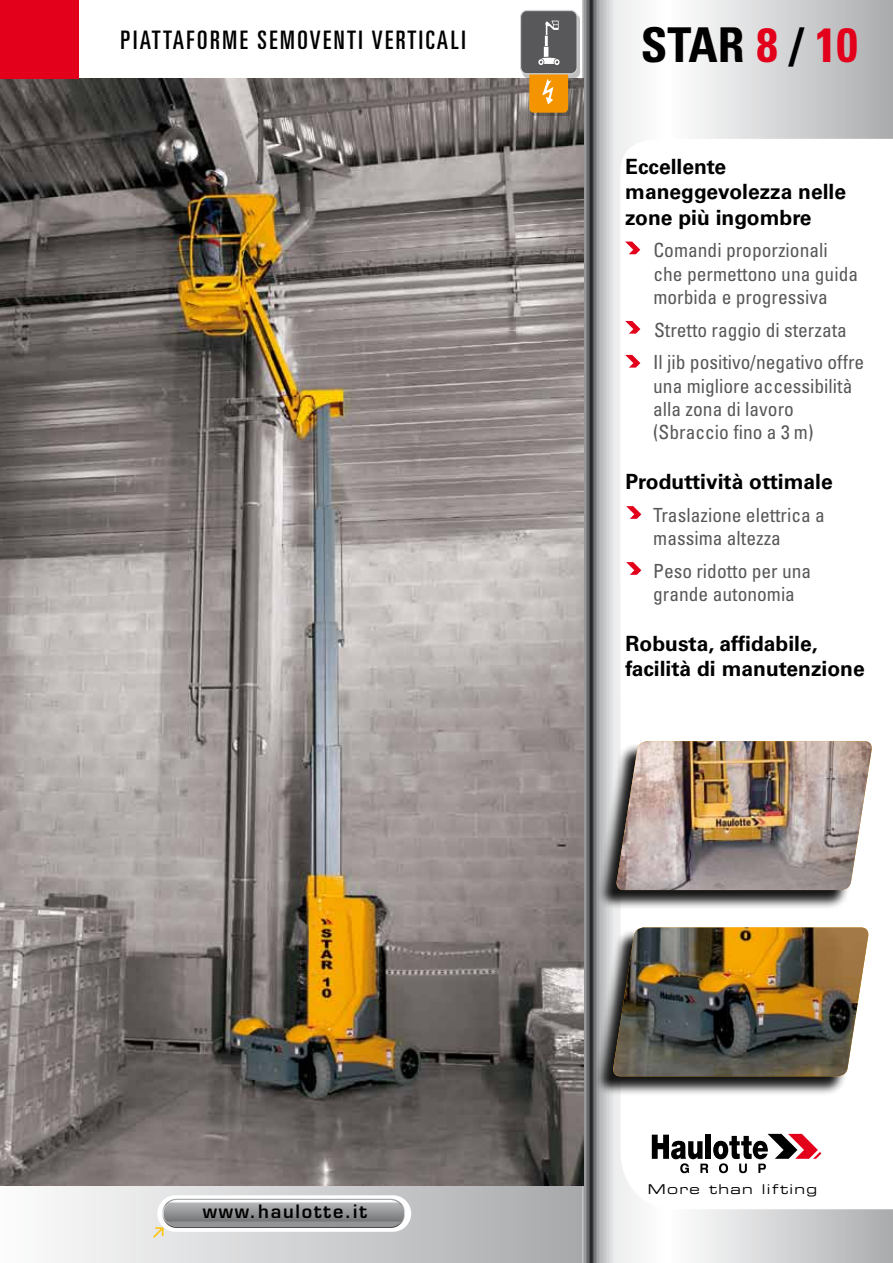
<style>
.page{position:relative;width:893px;height:1263px;background:#fff}
.page>*{position:absolute;margin:0;border:0;box-sizing:border-box;transform-origin:0 0}
.t1{font:700 condensed 48px "Univers";color:#000}
.t2{font:ultra-condensed 25.5px "Univers";letter-spacing:.1em;color:#000}
.t3{font:700 21px/25.2px "Univers";color:#000}
.t4{font:condensed 19.5px/23.4px "Univers";color:#58585a}
.t5{font:600 18px "Eurostile";letter-spacing:.1em;color:#000}
.t6{font:13.5px "Eurostile Extended Two";letter-spacing:.1em;color:#000}
.s1{color:#e2001a}
</style>
<div class="page">
<svg style="left:0;top:1185px;width:582px;height:78px"></svg>
<div style="left:157px;top:1195px;width:254px;height:37px;background:linear-gradient(to right,#fefefe,#fff);border-radius:18px"></div>
<div style="left:162px;top:1199px;width:243px;height:29px;background:#aaabad;border-radius:15px"></div>
<svg style="left:153px;top:1200px;width:251px;height:38px"></svg>
<svg style="left:582px;top:0;width:311px;height:1263px"></svg>
<div style="left:594px;top:929px;width:272px;height:167px;background:#000;opacity:.91"></div>
<img style="left:612px;top:927px;width:257px;height:149px">
<div style="left:597px;top:743px;width:273px;height:167px;background:#000;opacity:.91"></div>
<img style="left:615px;top:741px;width:257px;height:149px">
<img style="left:0;top:79px;width:584px;height:1106px">
<div style="left:522px;top:13px;width:58px;height:103px;background:#000;opacity:.25"></div>
<div style="left:529px;top:69px;width:39px;height:44px;background:#f39400;border-radius:4px"></div>
<div style="left:521px;top:11px;width:56px;height:63px;background:#58585a;border-radius:6px"></div>
<div style="left:520px;top:10px;width:58px;height:64px;border:1px solid #d0d1d2;border-radius:6px"></div>
<svg style="left:538px;top:21px;width:22px;height:44px"></svg>
<svg style="left:542px;top:79px;width:12px;height:26px"></svg>
<svg style="left:625px;top:242px;width:15px;height:12px"></svg>
<svg style="left:625px;top:321px;width:15px;height:13px"></svg>
<svg style="left:625px;top:355px;width:15px;height:13px"></svg>
<svg style="left:626px;top:506px;width:15px;height:13px"></svg>
<svg style="left:626px;top:562px;width:15px;height:13px"></svg>
<div style="left:0;top:0;width:79px;height:79px;background:#e2001a"></div>
<h2 class="t2" style="left:121px;top:26px;width:347px">PIATTAFORME SEMOVENTI VERTICALI</h2>
<h1 class="t1" style="left:641px;top:16px;width:219px">STAR <span class="s1">8</span> / <span class="s1">10</span></h1>
<p class="t3" style="left:625px;top:154px;width:222px">Eccellente maneggevolezza nelle zone più ingombre</p>
<p class="t4" style="left:653px;top:238px;width:206px">Comandi proporzionali che permettono una guida morbida e progressiva</p>
<p class="t4" style="left:653px;top:313px;width:213px;line-height:32.5px">Stretto raggio di sterzata<br>Il jib positivo/negativo offre</p>
<p class="t4" style="left:653px;top:374px;width:201px">una migliore accessibilità alla zona di lavoro (Sbraccio fino a 3 m)</p>
<p class="t3" style="left:625px;top:469px;width:209px">Produttività ottimale</p>
<p class="t4" style="left:653px;top:503px;width:173px">Traslazione elettrica a massima altezza</p>
<p class="t4" style="left:653px;top:559px;width:160px">Peso ridotto per una grande autonomia</p>
<p class="t3" style="left:626px;top:631px;width:241px">Robusta, affidabile, facilità di manutenzione</p>
<p class="t5" style="left:203px;top:1200px;width:166px">www.haulotte.it</p>
<p class="t6" style="left:648px;top:1180px;width:171px">More than lifting</p>
</div>
